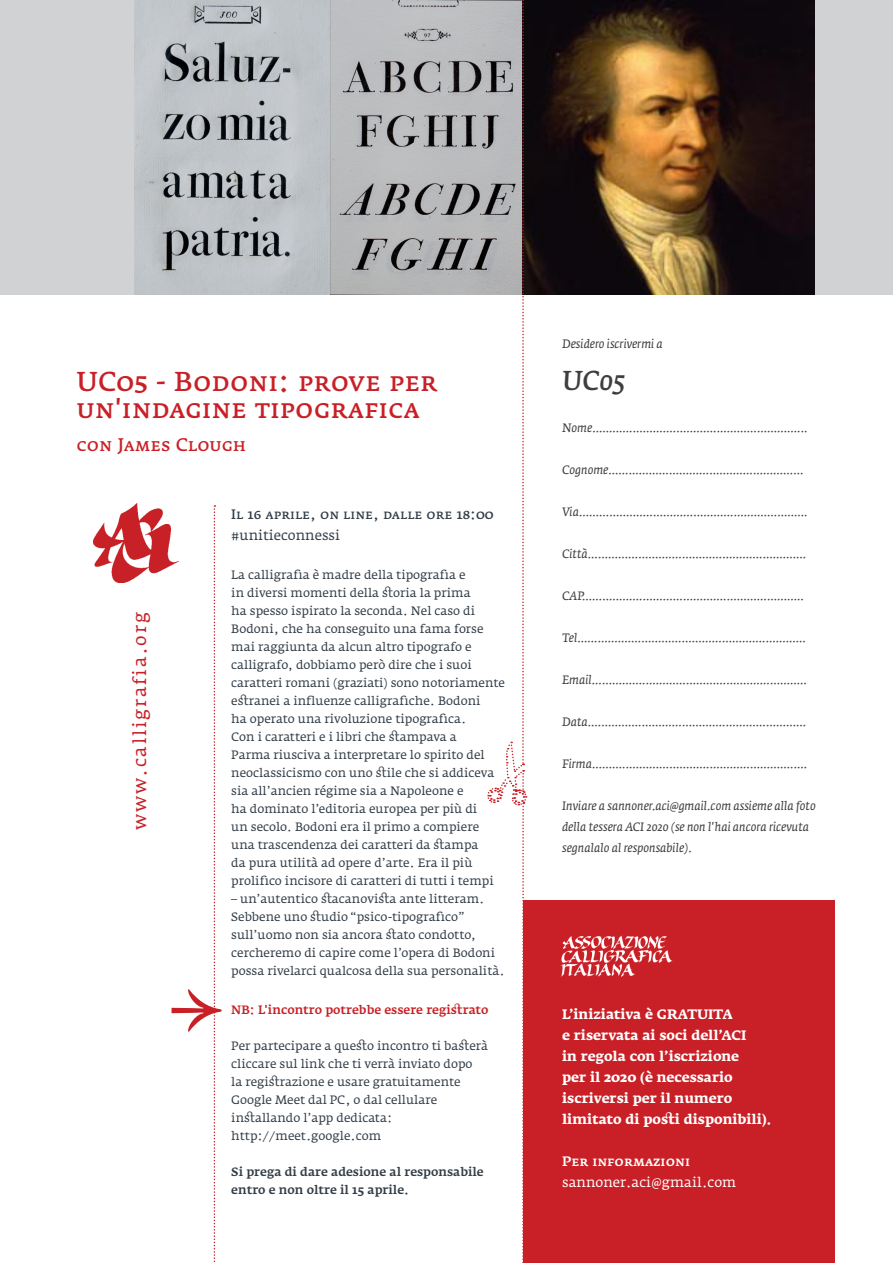
<style>
.page{position:relative;width:893px;height:1263px;background:#fff}
.page>*{position:absolute;margin:0;border:0;box-sizing:border-box;transform-origin:0 0}
.t1{font:27px/27px "Fedra Serif A Normal SC";color:#c82026}
.Paragraph_Style_2{font:italic 27px "Fedra Serif A";color:#3e3e3f}
.t2{font:18px "Fedra Serif A";letter-spacing:.1em;color:#c82026}
.t3{font:18px "Fedra Serif A Normal SC";color:#c82026}
.t4{font:700 13.5px/21px "Fedra Serif A";color:#fff}
.t5{font:13.5px "Fedra Serif A Normal SC";color:#323d47}
.t6{font:13.5px "Fedra Serif A";color:#fff}
.t7{font:13.5px "Fedra Serif A Medium SC";color:#fff}
.t8{font:13.5px "Fedra Serif A";color:#323d47}
.t9{font:12px/18px "Fedra Serif A";color:#323d47}
.Paragraph_Style_2-2{font:italic 12px/21px "Fedra Serif A";color:#3e3e3f}
.t10{font:500 12px/18px "Fedra Serif A";color:#323d47}
.t11{font:500 12px "Fedra Serif A";color:#c82026}
</style>
<div class="page">
<div style="left:0;top:0;width:893px;height:295px;background:#d1d2d4"></div>
<img style="left:134px;top:0;width:680px;height:295px">
<svg style="left:486px;top:0;width:41px;height:1263px"></svg>
<div style="left:523px;top:900px;width:312px;height:363px;background:#c82026"></div>
<img style="left:94px;top:503px;width:78px;height:80px">
<img style="left:560px;top:935px;width:113px;height:42px">
<svg style="left:172px;top:505px;width:44px;height:758px"></svg>
<p class="t1" style="left:77px;top:368px;width:363px">UC05 - Bodoni: prove per un'indagine tipografica</p>
<p class="t3" style="left:77px;top:433px;width:171px">con James Clough</p>
<p class="t2" style="left:129px;top:830px;width:219px;rotate:-90deg">www.calligrafia.org</p>
<p class="t5" style="left:231px;top:506px;width:264px">Il 16 aprile, on line, dalle ore 18:00</p>
<p class="t8" style="left:231px;top:527px;width:110px">#unitieconnessi</p>
<p class="t9" style="left:231px;top:566px;width:275px">La calligrafia è madre della tipografia e<br>in diversi momenti della storia la prima<br>ha spesso ispirato la seconda. Nel caso di Bodoni, che ha conseguito una fama forse mai raggiunta da alcun altro tipografo e calligrafo, dobbiamo però dire che i suoi caratteri romani (graziati) sono notoriamente estranei a influenze calligrafiche. Bodoni<br>ha operato una rivoluzione tipografica.<br>Con i caratteri e i libri che stampava a<br>Parma riusciva a interpretare lo spirito del neoclassicismo con uno stile che si addiceva sia all’ancien régime sia a Napoleone e<br>ha dominato l’editoria europea per più di<br>un secolo. Bodoni era il primo a compiere una trascendenza dei caratteri da stampa<br>da pura utilità ad opere d’arte. Era il più prolifico incisore di caratteri di tutti i tempi</p>
<p class="t9" style="left:231px;top:890px;width:275px">– un’autentico stacanovista ante litteram.<br>Sebbene uno studio “psico-tipografico” sull’uomo non sia ancora stato condotto, cercheremo di capire come l’opera di Bodoni possa rivelarci qualcosa della sua personalità.</p>
<p class="t11" style="left:231px;top:1003px;width:259px">NB: L'incontro potrebbe essere registrato</p>
<p class="t9" style="left:231px;top:1037px;width:258px">Per partecipare a questo incontro ti basterà cliccare sul link che ti verrà inviato dopo</p>
<p class="t9" style="left:231px;top:1073px;width:231px">la registrazione e usare gratuitamente</p>
<p class="t9" style="left:231px;top:1091px;width:207px">Google Meet dal PC, o dal cellulare installando l’app dedicata:</p>
<p class="t9" style="left:231px;top:1127px;width:151px">http://meet.google.com</p>
<p class="t10" style="left:231px;top:1163px;width:254px">Si prega di dare adesione al responsabile entro e non oltre il 15 aprile.</p>
<p class="Paragraph_Style_2-2" style="left:562px;top:333px;width:102px">Desidero iscrivermi a</p>
<p class="Paragraph_Style_2" style="left:562px;top:364px;width:65px">UC05</p>
<p class="Paragraph_Style_2-2" style="left:562px;top:417px;width:247px">Nome................................................................</p>
<p class="Paragraph_Style_2-2" style="left:562px;top:459px;width:243px">Cognome..........................................................</p>
<p class="Paragraph_Style_2-2" style="left:562px;top:501px;width:247px">Via....................................................................</p>
<p class="Paragraph_Style_2-2" style="left:562px;top:543px;width:246px">Città.................................................................</p>
<p class="Paragraph_Style_2-2" style="left:562px;top:585px;width:243px">CAP..................................................................</p>
<p class="Paragraph_Style_2-2" style="left:562px;top:627px;width:245px">Tel....................................................................</p>
<p class="Paragraph_Style_2-2" style="left:562px;top:669px;width:246px">Email................................................................</p>
<p class="Paragraph_Style_2-2" style="left:562px;top:711px;width:246px">Data.................................................................</p>
<p class="Paragraph_Style_2-2" style="left:562px;top:753px;width:246px">Firma................................................................</p>
<p class="Paragraph_Style_2-2" style="left:562px;top:795px;width:255px">Inviare a sannoner.aci@gmail.com assieme alla foto della tessera ACI 2020 (se non l'hai ancora ricevuta segnalalo al responsabile).</p>
<p class="t4" style="left:562px;top:1003px;width:172px">L’iniziativa è GRATUITA</p>
<p class="t4" style="left:562px;top:1024px;width:186px">e riservata ai soci dell’ACI</p>
<p class="t4" style="left:562px;top:1045px;width:179px">in regola con l’iscrizione</p>
<p class="t4" style="left:562px;top:1066px;width:172px">per il 2020 (è necessario iscriversi per il numero</p>
<p class="t4" style="left:562px;top:1108px;width:211px">limitato di posti disponibili).</p>
<p class="t7" style="left:562px;top:1152px;width:129px">Per informazioni</p>
<p class="t6" style="left:562px;top:1174px;width:176px">sannoner.aci@gmail.com</p>
</div>
